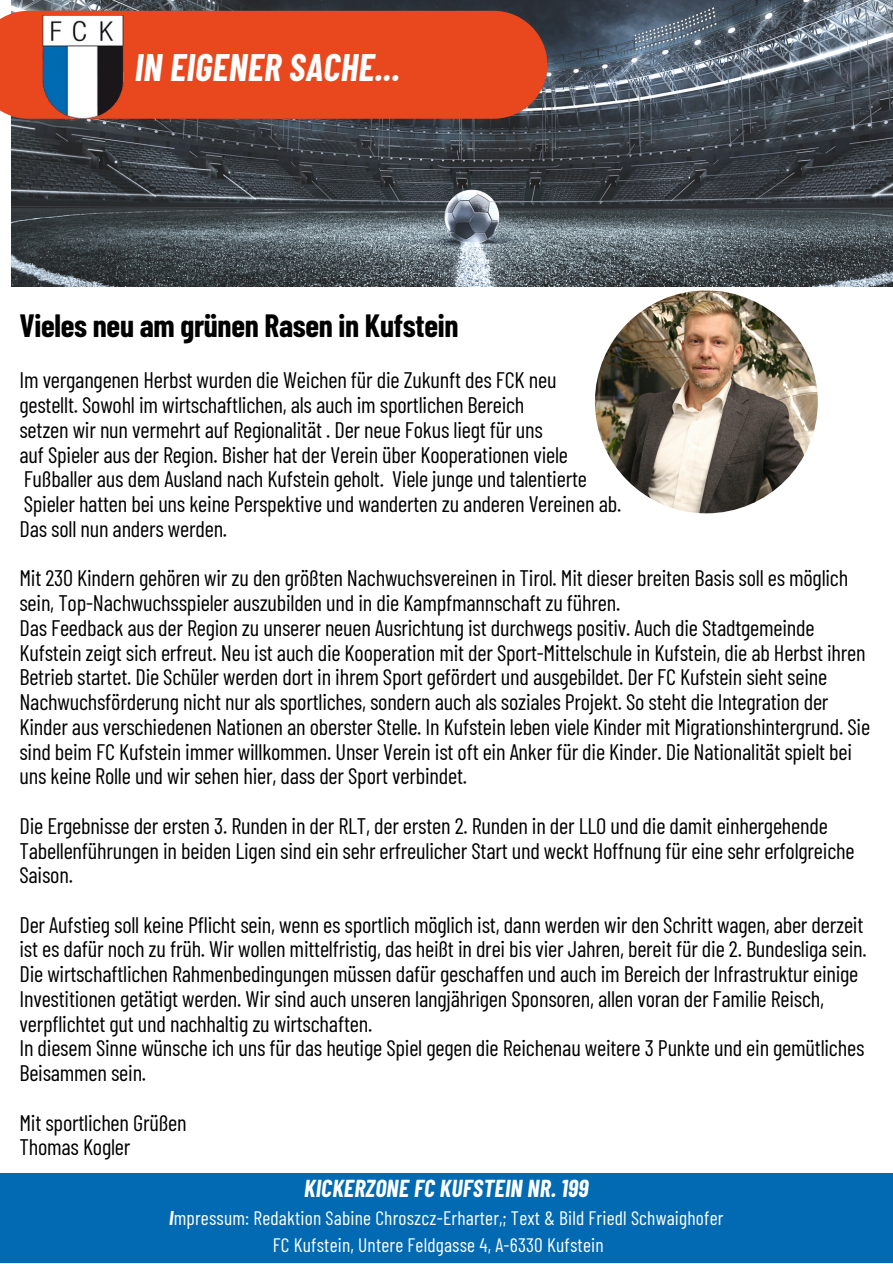
<style>
.page{position:relative;width:893px;height:1264px;background:#fff}
.page>*{position:absolute;margin:0;border:0;box-sizing:border-box;transform-origin:0 0}
.t1{font:italic 700 37.5px "Barlow Condensed";letter-spacing:.01em;color:#fff}
.t2{font:700 31.5px "Barlow Condensed";letter-spacing:-.01em;color:#000}
.t3{font:italic 700 24px "Barlow Condensed";letter-spacing:.01em;color:#fff}
.t4{font:22.5px/24.8px "Barlow Condensed";letter-spacing:-.01em;color:#000}
.t5{font:19.5px/27px "Barlow Condensed";letter-spacing:.01em;color:#fff}
.s1{font-weight:700;font-style:italic}
</style>
<div class="page">
<div style="left:0;top:1173px;width:892px;height:89px;background:#016ab2"></div>
<img style="left:12px;top:0;width:880px;height:286px">
<div style="left:0;top:11px;width:547px;height:108px;background:#e9481e"></div>
<img style="left:31px;top:15px;width:104px;height:103px">
<img style="left:595px;top:290px;width:222px;height:223px;border-radius:50%">
<h1 class="t1" style="left:135px;top:43px;width:266px">IN EIGENER SACHE...</h1>
<h2 class="t2" style="left:19px;top:305px;width:440px">Vieles neu am grünen Rasen in Kufstein</h2>
<p class="t4" style="left:19px;top:367px;width:603px">Im vergangenen Herbst wurden die Weichen für die Zukunft des FCK neu<br>gestellt. Sowohl im wirtschaftlichen, als auch im sportlichen Bereich<br>setzen wir nun vermehrt auf Regionalität . Der neue Fokus liegt für uns<br>auf Spieler aus der Region. Bisher hat der Verein über Kooperationen viele Fußballer aus dem Ausland nach Kufstein geholt. Viele junge und talentierte Spieler hatten bei uns keine Perspektive und wanderten zu anderen Vereinen ab.<br>Das soll nun anders werden.</p>
<p class="t4" style="left:19px;top:565px;width:852px">Mit 230 Kindern gehören wir zu den größten Nachwuchsvereinen in Tirol. Mit dieser breiten Basis soll es möglich sein, Top-Nachwuchsspieler auszubilden und in die Kampfmannschaft zu führen.<br>Das Feedback aus der Region zu unserer neuen Ausrichtung ist durchwegs positiv. Auch die Stadtgemeinde Kufstein zeigt sich erfreut. Neu ist auch die Kooperation mit der Sport-Mittelschule in Kufstein, die ab Herbst ihren Betrieb startet. Die Schüler werden dort in ihrem Sport gefördert und ausgebildet. Der FC Kufstein sieht seine Nachwuchsförderung nicht nur als sportliches, sondern auch als soziales Projekt. So steht die Integration der Kinder aus verschiedenen Nationen an oberster Stelle. In Kufstein leben viele Kinder mit Migrationshintergrund. Sie sind beim FC Kufstein immer willkommen. Unser Verein ist oft ein Anker für die Kinder. Die Nationalität spielt bei uns keine Rolle und wir sehen hier, dass der Sport verbindet.</p>
<p class="t4" style="left:19px;top:812px;width:836px">Die Ergebnisse der ersten 3. Runden in der RLT, der ersten 2. Runden in der LLO und die damit einhergehende<br>Tabellenführungen in beiden Ligen sind ein sehr erfreulicher Start und weckt Hoffnung für eine sehr erfolgreiche<br>Saison.</p>
<p class="t4" style="left:19px;top:911px;width:848px">Der Aufstieg soll keine Pflicht sein, wenn es sportlich möglich ist, dann werden wir den Schritt wagen, aber derzeit ist es dafür noch zu früh. Wir wollen mittelfristig, das heißt in drei bis vier Jahren, bereit für die 2. Bundesliga sein.<br>Die wirtschaftlichen Rahmenbedingungen müssen dafür geschaffen und auch im Bereich der Infrastruktur einige Investitionen getätigt werden. Wir sind auch unseren langjährigen Sponsoren, allen voran der Familie Reisch, verpflichtet gut und nachhaltig zu wirtschaften.<br>In diesem Sinne wünsche ich uns für das heutige Spiel gegen die Reichenau weitere 3 Punkte und ein gemütliches Beisammen sein.</p>
<p class="t4" style="left:19px;top:1109px;width:169px">Mit sportlichen Grüßen<br>Thomas Kogler</p>
<p class="t3" style="left:304px;top:1172px;width:286px">KICKERZONE FC KUFSTEIN NR. 199</p>
<p class="t5" style="left:273px;top:1203px;width:452px;text-indent:-104px"><span class="s1">I</span>mpressum: Redaktion Sabine Chroszcz-Erharter,; Text &amp; Bild Friedl Schwaighofer<br>FC Kufstein, Untere Feldgasse 4, A-6330 Kufstein</p>
</div>
